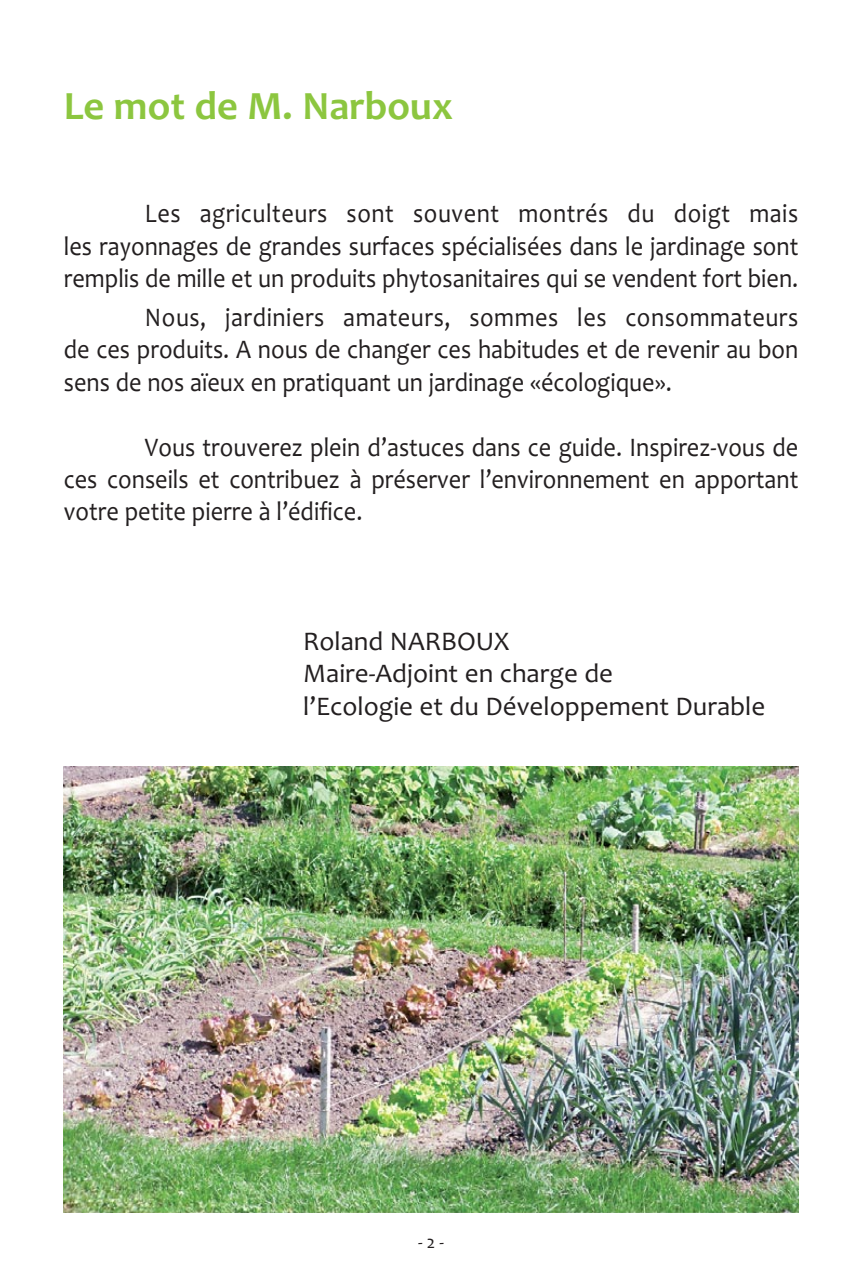
<style>
.page{position:relative;width:862px;height:1276px;background:#fff}
.page>*{position:absolute;margin:0;border:0;box-sizing:border-box;transform-origin:0 0}
.t1{font:40.5px "Candara Bold OTF";color:#8cc63f}
.t2{font:27px/32.4px "Candara";color:#231f20;text-align:justify;scale:.9 1}
.t3{font:27px/32.4px "Candara";color:#231f20}
.t4{font:18px "Candara";color:#231f20}
</style>
<div class="page">
<img style="left:64px;top:766px;width:733px;height:446px">
<h1 class="t1" style="left:64px;top:91px;width:390px">Le mot de M. Narboux</h1>
<p class="t2" style="left:64px;top:200px;width:817px;text-indent:81px">Les agriculteurs sont souvent montrés du doigt mais les rayonnages de grandes surfaces spécialisées dans le jardinage sont remplis de mille et un produits phytosanitaires qui se vendent fort bien.</p>
<p class="t2" style="left:64px;top:304px;width:817px;text-indent:81px">Nous, jardiniers amateurs, sommes les consommateurs de ces produits. A nous de changer ces habitudes et de revenir au bon sens de nos aïeux en pratiquant un jardinage «écologique».</p>
<p class="t2" style="left:64px;top:433px;width:817px;text-indent:81px">Vous trouverez plein d’astuces dans ce guide. Inspirez-vous de ces conseils et contribuez à préserver l’environnement en apportant votre petite pierre à l’édifice.</p>
<p class="t3" style="left:303px;top:628px;width:463px">Roland NARBOUX<br>Maire-Adjoint en charge de<br>l’Ecologie et du Développement Durable</p>
<p class="t4" style="left:418px;top:1235px;width:27px">- 2 -</p>
</div>
